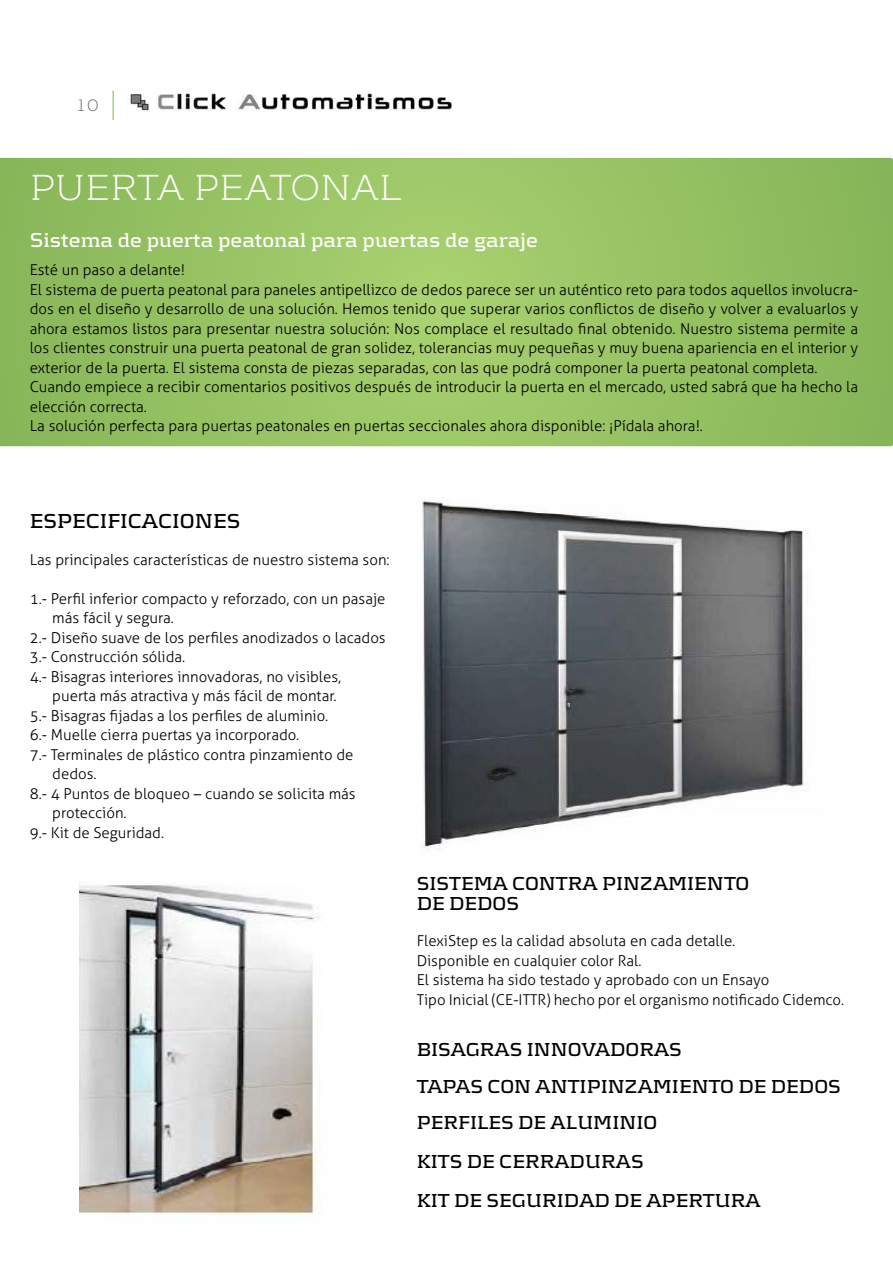
<style>
.page{position:relative;width:893px;height:1263px;background:#fff}
.page>*{position:absolute;margin:0;border:0;box-sizing:border-box;transform-origin:0 0}
.t1{font:300 36px "Kontrapunkt Bob";color:#fff}
.t2{font:700 21px "Kontrapunkt";color:#fff}
.t3{font:700 21px "Kontrapunkt";color:#000}
.t4{font:700 19.5px/36.5px "Kontrapunkt";color:#000}
.t5{font:300 16.5px "Kontrapunkt Bob";color:#6d6e71}
.t6{font:300 15px/19.5px "Aller";color:#000}
</style>
<div class="page">
<svg style="left:0;top:158px;width:893px;height:288px;background:#96c263"></svg>
<img style="left:421px;top:497px;width:388px;height:352px">
<img style="left:80px;top:882px;width:240px;height:334px">
<svg style="left:113px;top:91px;width:1px;height:29px"></svg>
<img style="left:130px;top:93px;width:322px;height:18px">
<p class="t5" style="left:77px;top:97px;width:23px">10</p>
<h1 class="t1" style="left:30px;top:168px;width:374px">PUERTA PEATONAL</h1>
<h2 class="t2" style="left:30px;top:228px;width:510px">Sistema de puerta peatonal para puertas de garaje</h2>
<p class="t6" style="left:30px;top:260px;width:830px">Esté un paso a delante!<br>El sistema de puerta peatonal para paneles antipellizco de dedos parece ser un auténtico reto para todos aquellos involucra&shy;dos en el diseño y desarrollo de una solución. Hemos tenido que superar varios conflictos de diseño y volver a evaluarlos y ahora estamos listos para presentar nuestra solución: Nos complace el resultado final obtenido. Nuestro sistema permite a los clientes construir una puerta peatonal de gran solidez, tolerancias muy pequeñas y muy buena apariencia en el interior y exterior de la puerta. El sistema consta de piezas separadas, con las que podrá componer la puerta peatonal completa.<br>Cuando empiece a recibir comentarios positivos después de introducir la puerta en el mercado, usted sabrá que ha hecho la elección correcta.<br>La solución perfecta para puertas peatonales en puertas seccionales ahora disponible: ¡Pídala ahora!.</p>
<h2 class="t3" style="left:30px;top:509px;width:212px">ESPECIFICACIONES</h2>
<p class="t6" style="left:30px;top:550px;width:361px">Las principales características de nuestro sistema son:</p>
<p class="t6" style="left:30px;top:589px;width:357px">1.- Perfil inferior compacto y reforzado, con un pasaje</p>
<p class="t6" style="left:52px;top:608px;width:123px">más fácil y segura.</p>
<p class="t6" style="left:30px;top:628px;width:357px">2.- Diseño suave de los perfiles anodizados o lacados</p>
<p class="t6" style="left:30px;top:647px;width:157px">3.- Construcción sólida.</p>
<p class="t6" style="left:30px;top:667px;width:313px">4.- Bisagras interiores innovadoras, no visibles,</p>
<p class="t6" style="left:52px;top:686px;width:286px">puerta más atractiva y más fácil de montar.</p>
<p class="t6" style="left:30px;top:706px;width:300px">5.- Bisagras fijadas a los perfiles de aluminio.</p>
<p class="t6" style="left:30px;top:725px;width:271px">6.- Muelle cierra puertas ya incorporado.</p>
<p class="t6" style="left:30px;top:745px;width:325px">7.- Terminales de plástico contra pinzamiento de</p>
<p class="t6" style="left:52px;top:764px;width:46px">dedos.</p>
<p class="t6" style="left:30px;top:784px;width:327px">8.- 4 Puntos de bloqueo – cuando se solicita más</p>
<p class="t6" style="left:52px;top:803px;width:76px">protección.</p>
<p class="t6" style="left:30px;top:823px;width:136px">9.- Kit de Seguridad.</p>
<h3 class="t4" style="left:417px;top:873px;width:334px;line-height:19.5px">SISTEMA CONTRA PINZAMIENTO<br>DE DEDOS</h3>
<p class="t6" style="left:417px;top:931px;width:429px">FlexiStep es la calidad absoluta en cada detalle.<br>Disponible en cualquier color Ral.<br>El sistema ha sido testado y aprobado con un Ensayo<br>Tipo Inicial (CE-ITTR) hecho por el organismo notificado Cidemco.</p>
<h3 class="t4" style="left:417px;top:1031px;width:426px">BISAGRAS INNOVADORAS<br>TAPAS CON ANTIPINZAMIENTO DE DEDOS<br>PERFILES DE ALUMINIO</h3>
<h3 class="t4" style="left:417px;top:1142px;width:345px;line-height:39px">KITS DE CERRADURAS<br>KIT DE SEGURIDAD DE APERTURA</h3>
</div>
